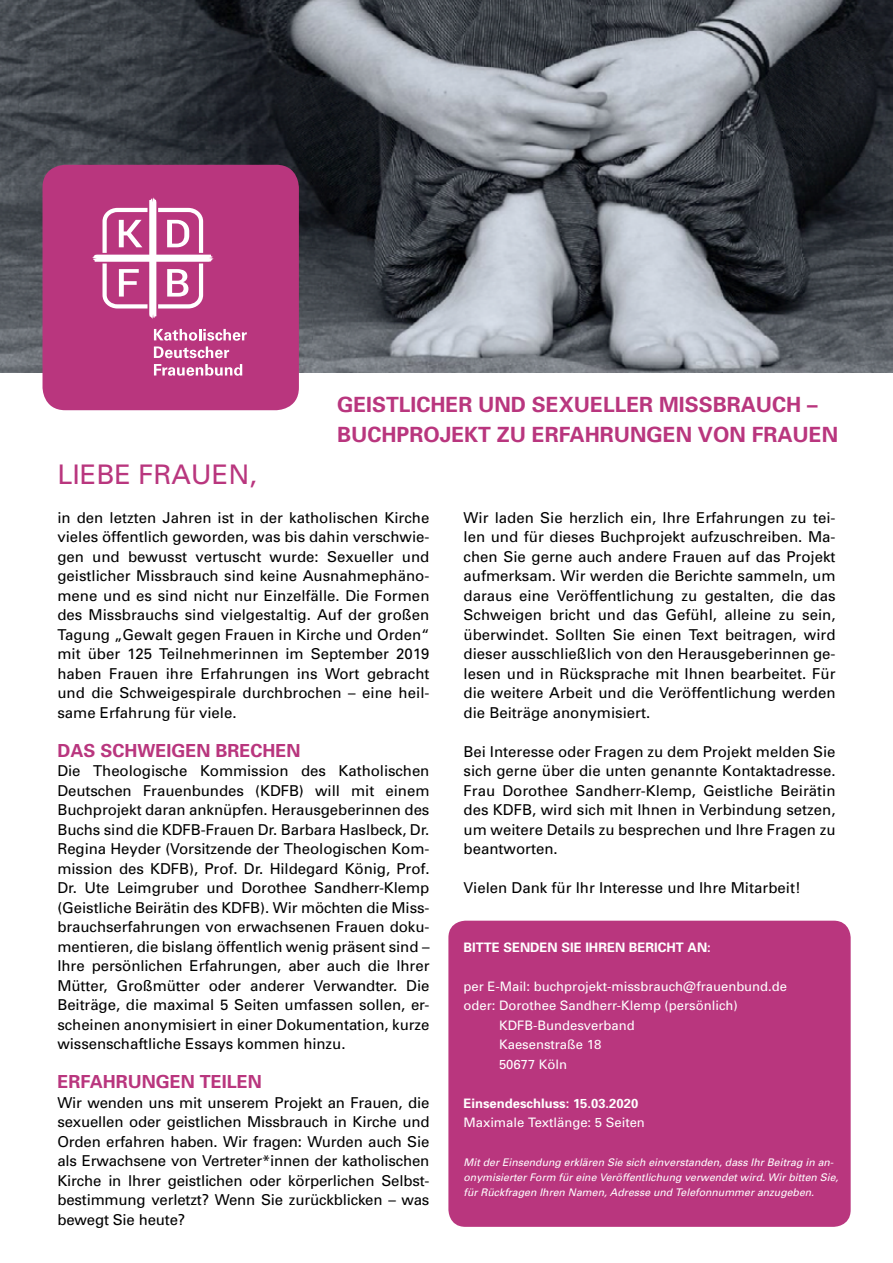
<style>
.page{position:relative;width:893px;height:1263px;background:#fff}
.page>*{position:absolute;margin:0;border:0;box-sizing:border-box;transform-origin:0 0}
.Copy{font:27px "Univers";color:#b9367e}
.t1{font:700 21px/30px "Univers";color:#b9367e}
.Zwischenhead{font:700 18px "Univers";color:#b9367e}
.Copy-2{font:15px/19.5px "Univers";color:#000;text-align:justify}
.Copy-3{font:13.05px/19.5px "Univers";color:#fff}
.Copy-4{font:700 13.05px/19.5px "Univers";color:#fff}
.t2{font:italic 10.5px/15px "Univers";color:#fff}
.s1{font-weight:400}
</style>
<div class="page">
<img style="left:0;top:0;width:893px;height:372px">
<div style="left:448px;top:921px;width:403px;height:306px;background:#b9367e;border-radius:17px"></div>
<div style="left:43px;top:165px;width:256px;height:245px;background:#b9367e;border-radius:23px"></div>
<svg style="left:92px;top:197px;width:122px;height:122px"></svg>
<svg style="left:154px;top:329px;width:93px;height:29px"></svg>
<svg style="left:154px;top:364px;width:88px;height:12px"></svg>
<p class="t1" style="left:337px;top:389px;width:502px">GEISTLICHER UND SEXUELLER MISSBRAUCH –<br>BUCHPROJEKT ZU ERFAHRUNGEN VON FRAUEN</p>
<p class="Copy" style="left:57px;top:457px;width:201px">LIEBE FRAUEN,</p>
<p class="Copy-2" style="left:57px;top:507px;width:374px">in den letzten Jahren ist in der katholischen Kirche vieles öffentlich geworden, was bis dahin verschwie&shy;gen und bewusst vertuscht wurde: Sexueller und geistlicher Missbrauch sind keine Ausnahmephäno&shy;mene und es sind nicht nur Einzelfälle. Die Formen des Missbrauchs sind vielgestaltig. Auf der großen Tagung „Gewalt gegen Frauen in Kirche und Orden“ mit über 125 Teilnehmerinnen im September 2019 haben Frauen ihre Erfahrungen ins Wort gebracht und die Schweigespirale durchbrochen – eine heil&shy;same Erfahrung für viele.</p>
<p class="Zwischenhead" style="left:57px;top:739px;width:245px">DAS SCHWEIGEN BRECHEN</p>
<p class="Copy-2" style="left:57px;top:761px;width:374px">Die Theologische Kommission des Katholischen Deutschen Frauenbundes (KDFB) will mit einem Buchprojekt daran anknüpfen. Herausgeberinnen des Buchs sind die KDFB-Frauen Dr. Barbara Haslbeck, Dr.<br>Regina Heyder (Vorsitzende der Theologischen Kom&shy;mission des KDFB), Prof. Dr. Hildegard König, Prof.<br>Dr. Ute Leimgruber und Dorothee Sandherr-Klemp (Geistliche Beirätin des KDFB). Wir möchten die Miss&shy;brauchserfahrungen von erwachsenen Frauen doku&shy;mentieren, die bislang öffentlich wenig präsent sind – Ihre persönlichen Erfahrungen, aber auch die Ihrer Mütter, Großmütter oder anderer Verwandter. Die Beiträge, die maximal 5 Seiten umfassen sollen, er&shy;scheinen anonymisiert in einer Dokumentation, kurze wissenschaftliche Essays kommen hinzu.</p>
<p class="Zwischenhead" style="left:57px;top:1070px;width:206px">ERFAHRUNGEN TEILEN</p>
<p class="Copy-2" style="left:57px;top:1092px;width:374px">Wir wenden uns mit unserem Projekt an Frauen, die sexuellen oder geistlichen Missbrauch in Kirche und Orden erfahren haben. Wir fragen: Wurden auch Sie als Erwachsene von Vertreter*innen der katholischen Kirche in Ihrer geistlichen oder körperlichen Selbst&shy;bestimmung verletzt? Wenn Sie zurückblicken – was bewegt Sie heute?</p>
<p class="Copy-2" style="left:463px;top:507px;width:374px">Wir laden Sie herzlich ein, Ihre Erfahrungen zu tei&shy;len und für dieses Buchprojekt aufzuschreiben. Ma&shy;chen Sie gerne auch andere Frauen auf das Projekt aufmerksam. Wir werden die Berichte sammeln, um daraus eine Veröffentlichung zu gestalten, die das Schweigen bricht und das Gefühl, alleine zu sein, überwindet. Sollten Sie einen Text beitragen, wird dieser ausschließlich von den Herausgeberinnen ge&shy;lesen und in Rücksprache mit Ihnen bearbeitet. Für die weitere Arbeit und die Veröffentlichung werden die Beiträge anonymisiert.</p>
<p class="Copy-2" style="left:463px;top:741px;width:374px">Bei Interesse oder Fragen zu dem Projekt melden Sie sich gerne über die unten genannte Kontaktadresse.<br>Frau Dorothee Sandherr-Klemp, Geistliche Beirätin des KDFB, wird sich mit Ihnen in Verbindung setzen, um weitere Details zu besprechen und Ihre Fragen zu beantworten.</p>
<p class="Copy-2" style="left:463px;top:878px;width:339px">Vielen Dank für Ihr Interesse und Ihre Mitarbeit!</p>
<p class="Copy-4" style="left:463px;top:937px;width:249px">BITTE SENDEN SIE IHREN BERICHT AN:</p>
<p class="Copy-3" style="left:463px;top:976px;width:325px">per E-Mail: buchprojekt-missbrauch@frauenbund.de</p>
<p class="Copy-3" style="left:499px;top:995px;width:240px;text-indent:-36px">oder: Dorothee Sandherr-Klemp (persönlich)<br>KDFB-Bundesverband<br>Kaesenstraße 18<br>50677 Köln</p>
<p class="Copy-4" style="left:463px;top:1093px;width:183px">Einsendeschluss: 15.03.2020<br><span class="s1">Maximale Textlänge: 5 Seiten</span></p>
<p class="t2" style="left:463px;top:1155px;width:376px">Mit der Einsendung erklären Sie sich einverstanden, dass Ihr Beitrag in an&shy;onymisierter Form für eine Veröffentlichung verwendet wird. Wir bitten Sie, für Rückfragen Ihren Namen, Adresse und Telefonnummer anzugeben.</p>
</div>
